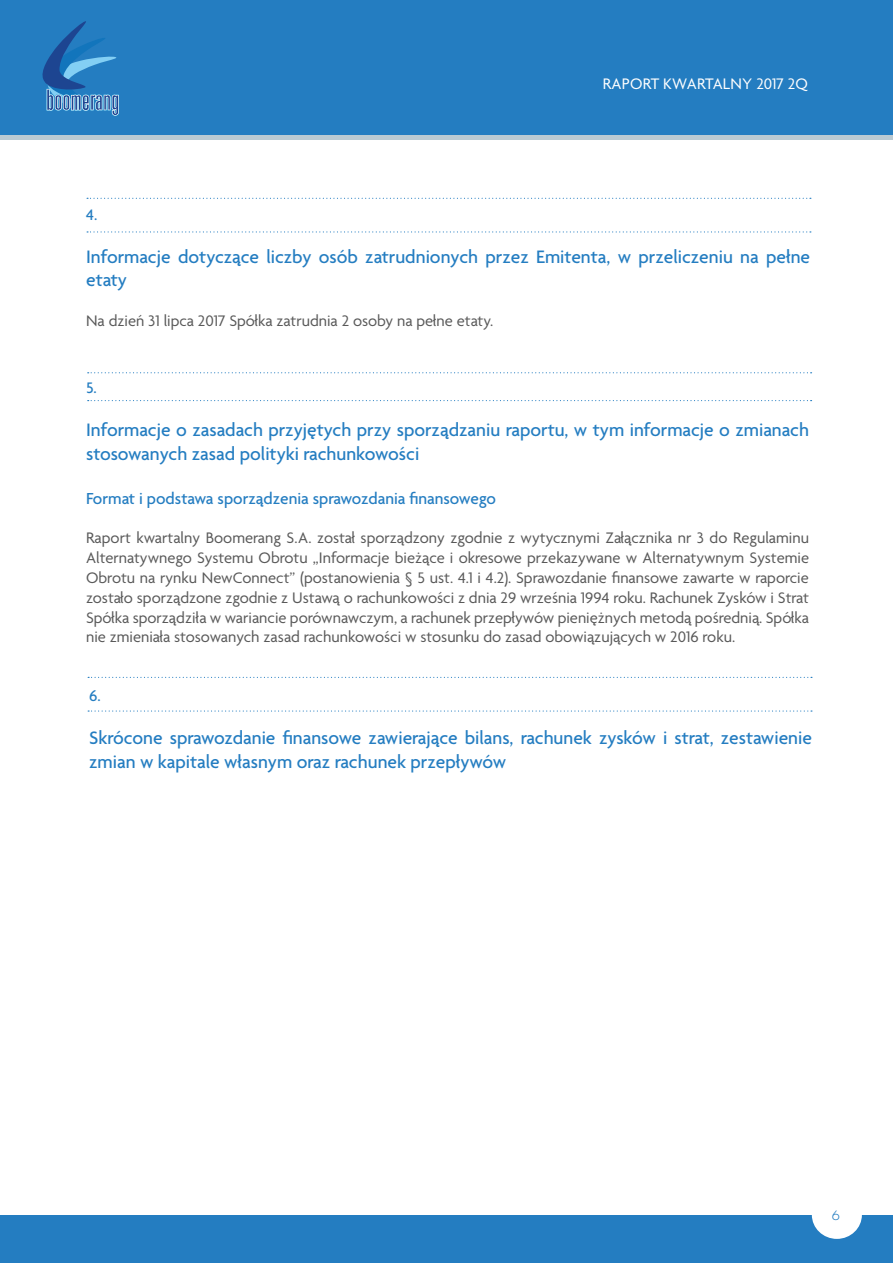
<style>
.page{position:relative;width:893px;height:1263px;background:#fff}
.page>*{position:absolute;margin:0;border:0;box-sizing:border-box;transform-origin:0 0}
.t1{font:500 19.5px/23.4px "Agenda Pl";color:#247dc1}
.t2{font:500 17.25px "Agenda Pl";color:#247dc1}
.t3{font:16.5px/19.8px "Agenda Pl";color:#595959;text-align:justify}
.t4{font:16.5px "Agenda Pl";letter-spacing:.015em;color:#fff}
.t5{font:500 16.5px "Agenda Pl";color:#247dc1}
.t6{font:13.5px "Novecentowide";color:#247dc1}
</style>
<div class="page">
<div style="left:0;top:0;width:893px;height:138px;background:#247dc1"></div>
<hr style="left:0;top:135px;width:893px;height:4px;background:#bacad3">
<div style="left:0;top:1215px;width:893px;height:48px;background:#247dc1"></div>
<svg style="left:42px;top:21px;width:77px;height:95px"></svg>
<div style="left:812px;top:1191px;width:50px;height:48px;background:#fff;border-radius:50%"></div>
<svg style="left:88px;top:372px;width:724px;height:1px"></svg>
<svg style="left:88px;top:400px;width:724px;height:1px"></svg>
<svg style="left:88px;top:677px;width:724px;height:1px"></svg>
<svg style="left:88px;top:710px;width:724px;height:2px"></svg>
<svg style="left:87px;top:198px;width:724px;height:1px"></svg>
<svg style="left:87px;top:231px;width:724px;height:2px"></svg>
<p class="t4" style="left:603px;top:74px;width:207px">RAPORT KWARTALNY 2017 2Q</p>
<p class="t5" style="left:86px;top:204px;width:13px">4.</p>
<p class="t1" style="left:86px;top:245px;width:726px">Informacje dotyczące liczby osób zatrudnionych przez Emitenta, w przeliczeniu na pełne etaty</p>
<p class="t3" style="left:86px;top:310px;width:409px">Na dzień 31 lipca 2017 Spółka zatrudnia 2 osoby na pełne etaty.</p>
<p class="t5" style="left:86px;top:378px;width:12px">5.</p>
<p class="t1" style="left:86px;top:418px;width:724px">Informacje o zasadach przyjętych przy sporządzaniu raportu, w tym informacje o zmianach stosowanych zasad polityki rachunkowości</p>
<p class="t2" style="left:86px;top:488px;width:411px">Format i podstawa sporządzenia sprawozdania finansowego</p>
<p class="t3" style="left:86px;top:528px;width:724px">Raport kwartalny Boomerang S.A. został sporządzony zgodnie z wytycznymi Załącznika nr 3 do Regulaminu Alternatywnego Systemu Obrotu „Informacje bieżące i okresowe przekazywane w Alternatywnym Systemie Obrotu na rynku NewConnect” (postanowienia § 5 ust. 4.1 i 4.2). Sprawozdanie finansowe zawarte w raporcie zostało sporządzone zgodnie z Ustawą o rachunkowości z dnia 29 września 1994 roku. Rachunek Zysków i Strat Spółka sporządziła w wariancie porównawczym, a rachunek przepływów pieniężnych metodą pośrednią. Spółka nie zmieniała stosowanych zasad rachunkowości w stosunku do zasad obowiązujących w 2016 roku.</p>
<p class="t5" style="left:89px;top:686px;width:13px">6.</p>
<p class="t1" style="left:89px;top:726px;width:724px">Skrócone sprawozdanie finansowe zawierające bilans, rachunek zysków i strat, zestawienie zmian w kapitale własnym oraz rachunek przepływów</p>
<p class="t6" style="left:832px;top:1207px;width:10px">6</p>
</div>
